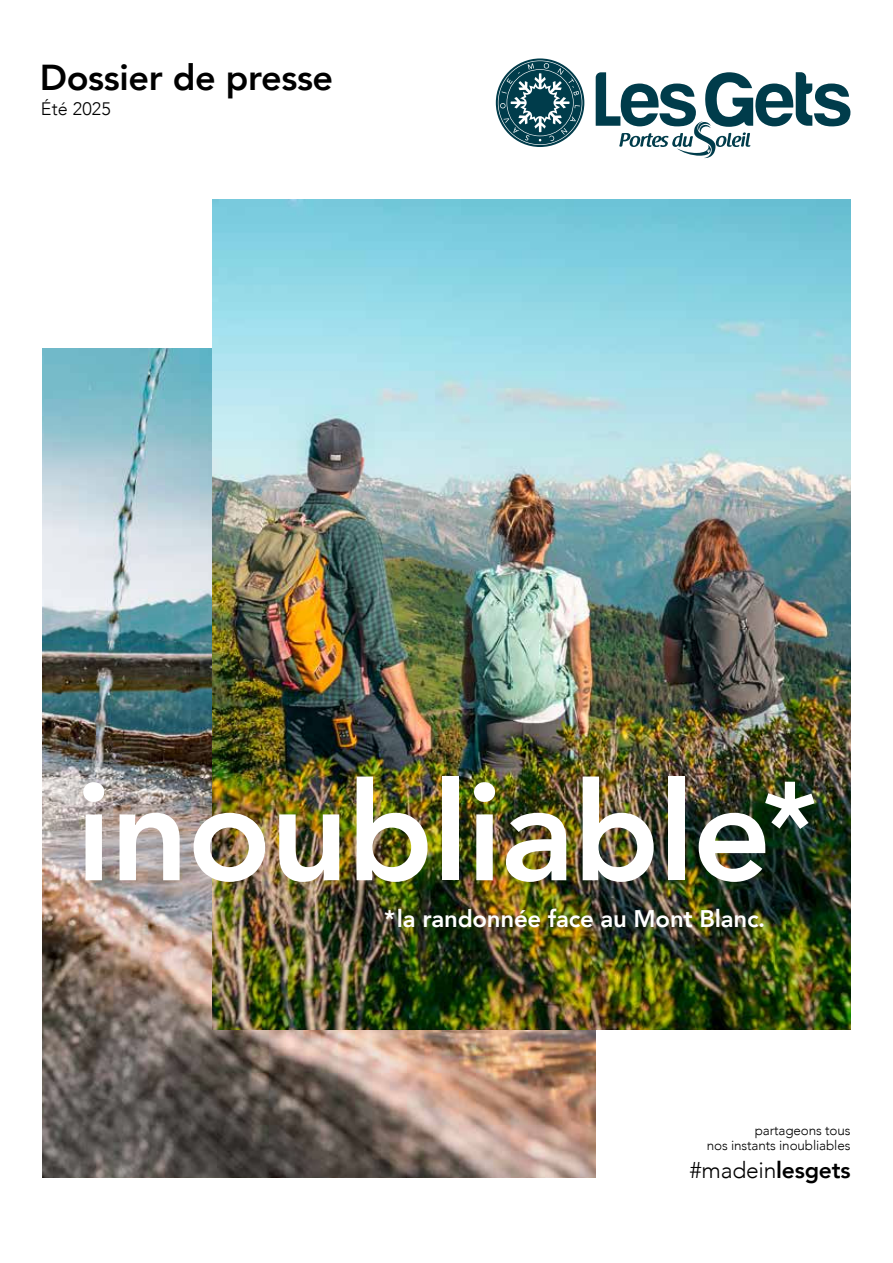
<style>
.page{position:relative;width:893px;height:1263px;background:#fff}
.page>*{position:absolute;margin:0;border:0;box-sizing:border-box;transform-origin:0 0}
.t1{font:800 137.1px "Avenir";letter-spacing:-.01em;color:#fff}
.t2{font:800 36px "Avenir";letter-spacing:-.01em;color:#000}
.t3{font:800 24px "Avenir";letter-spacing:-.01em;color:#fff}
.t4{font:300 22.8px "Avenir";letter-spacing:-.01em;color:#000}
.t5{font:300 18px "Avenir";letter-spacing:.01em;color:#000}
.t6{font:300 13.5px/15px "Avenir";letter-spacing:-.01em;color:#000;text-align:right}
.s1{font-size:121.5px}
.s2{font-weight:800}
</style>
<div class="page">
<img style="left:43px;top:349px;width:552px;height:829px">
<svg style="left:596px;top:72px;width:254px;height:86px"></svg>
<svg style="left:496px;top:58px;width:88px;height:89px"></svg>
<img style="left:213px;top:200px;width:637px;height:829px">
<h2 class="t2" style="left:40px;top:57px;width:295px">Dossier de presse</h2>
<h3 class="t5" style="left:41px;top:99px;width:72px">Été 2025</h3>
<h1 class="t1" style="left:76px;top:757px;width:744px">inoubliable<span class="s1">*</span></h1>
<h3 class="t3" style="left:384px;top:906px;width:383px">*la randonnée face au Mont Blanc.</h3>
<p class="t6" style="left:707px;top:1123px;width:145px">partageons tous<br>nos instants inoubliables</p>
<h3 class="t4" style="left:690px;top:1157px;width:162px">#madein<span class="s2">lesgets</span></h3>
</div>
